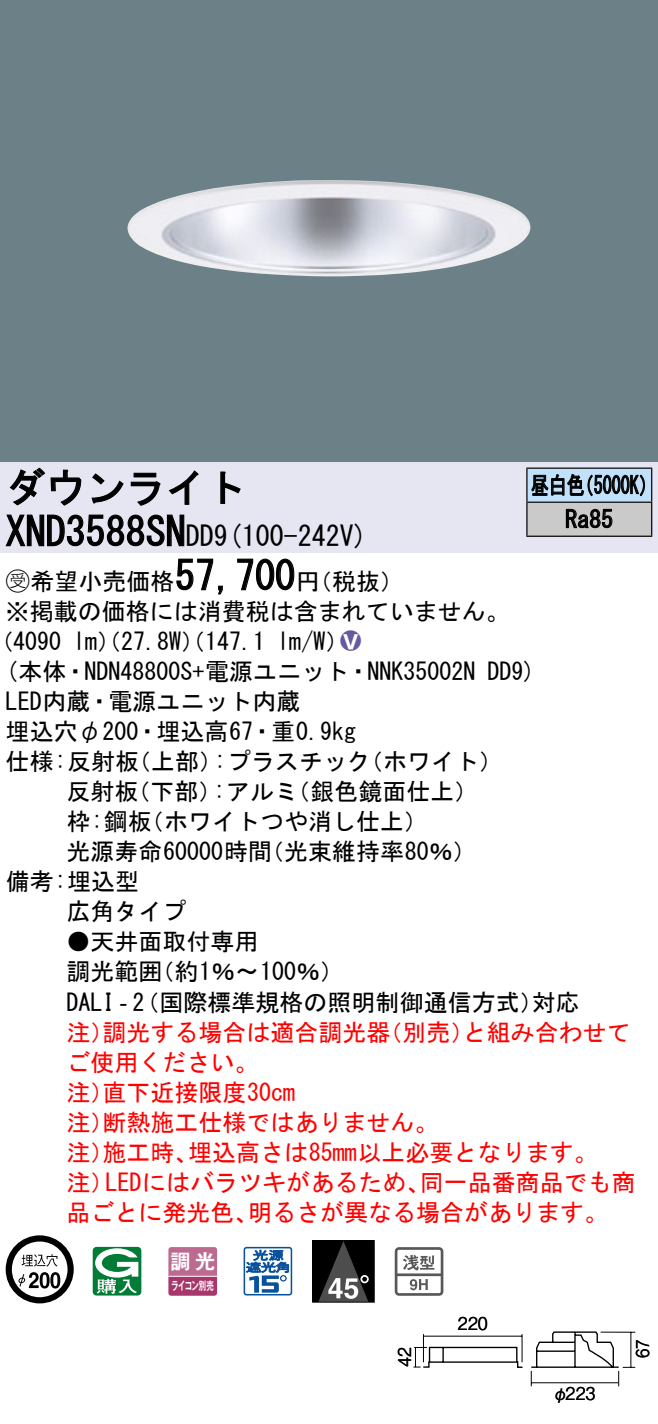
<style>
.page{position:relative;width:658px;height:1424px;background:#fff}
.page>*{position:absolute;margin:0;border:0;box-sizing:border-box;transform-origin:0 0}
.t1{font:40px "MS Gothic";color:#000}
.t2{font:28px "MS Gothic";color:#000}
.t3{font:24px/30.4px "MS Gothic";color:#000}
.t4{font:24px/30px "MS Gothic";color:#f00}
.t5{font:24px/34px "MS Gothic";color:#000;scale:.75 1}
.t6{font:24px "Ford Classification 1";color:#635aa0}
.t7{font:20px "Gothic MB101 Pro De Bold 90 pv RKSJ H";color:#fff}
.t8{font:17.6px "Gothic BBB Pro Medium 90 pv RKSJ H";color:#000;scale:.9 1}
.t9{font:17.6px "Gothic BBB Pro Medium 90 pv RKSJ H";color:#000;scale:.85 1}
.t10{font:11.6px "Gothic MB101 Pro De Bold 90 pv RKSJ H";letter-spacing:-.05em;color:#fff;scale:.65 1}
.s1{font-size:28px}
.s2{font-family:"Ford Classification 1"}
.s3{color:#fff}
</style>
<div class="page">
<div style="left:0;top:0;width:658px;height:462px;background:#6c8087"></div>
<img style="left:127px;top:180px;width:403px;height:96px">
<div style="left:0;top:462px;width:658px;height:90px;background:#e6e5f2"></div>
<svg style="left:9px;top:467px;width:73px;height:39px"></svg>
<svg style="left:91px;top:473px;width:33px;height:30px"></svg>
<svg style="left:130px;top:472px;width:30px;height:34px"></svg>
<svg style="left:168px;top:470px;width:30px;height:35px"></svg>
<svg style="left:220px;top:471px;width:21px;height:33px"></svg>
<svg style="left:5px;top:514px;width:180px;height:32px"></svg>
<svg style="left:176px;top:558px;width:47px;height:37px"></svg>
<svg style="left:237px;top:558px;width:58px;height:33px"></svg>
<svg style="left:6px;top:1235px;width:68px;height:68px"></svg>
<svg style="left:40px;top:1271px;width:10px;height:17px"></svg>
<svg style="left:50px;top:1271px;width:10px;height:17px"></svg>
<svg style="left:93px;top:1246px;width:48px;height:49px"></svg>
<svg style="left:168px;top:1247px;width:49px;height:48px;background:#b55a85"></svg>
<hr style="left:168px;top:1275px;width:49px;height:1px;background:#fff">
<svg style="left:243px;top:1246px;width:49px;height:49px"></svg>
<div style="left:312px;top:1239px;width:62px;height:63px;border:1px solid #000"></div>
<div style="left:312px;top:1240px;width:62px;height:61px;background:#000"></div>
<svg style="left:319px;top:1241px;width:49px;height:60px"></svg>
<svg style="left:395px;top:1247px;width:48px;height:48px"></svg>
<div style="left:527px;top:468px;width:124px;height:34px;background:#c1e1fa"></div>
<div style="left:527px;top:502px;width:124px;height:34px;background:#cacaca"></div>
<hr style="left:526px;top:467px;width:126px;height:2px;background:#000">
<hr style="left:526px;top:468px;width:1px;height:33px;background:#000">
<hr style="left:651px;top:468px;width:1px;height:33px;background:#000">
<hr style="left:526px;top:501px;width:126px;height:2px;background:#000">
<hr style="left:526px;top:502px;width:1px;height:33px;background:#000">
<hr style="left:651px;top:502px;width:1px;height:33px;background:#000">
<hr style="left:526px;top:535px;width:126px;height:2px;background:#000">
<svg style="left:531px;top:474px;width:114px;height:23px"></svg>
<svg style="left:565px;top:508px;width:47px;height:20px"></svg>
<svg style="left:530px;top:1331px;width:105px;height:55px"></svg>
<svg style="left:413px;top:1334px;width:110px;height:34px"></svg>
<h1 class="t1" style="left:6px;top:467px;width:242px">ダウンライト</h1>
<p class="t2" style="left:214px;top:522px;width:155px">(9 100-242 (V</p>
<h1 class="t1" style="left:6px;top:511px;width:210px">XND3588SN<span class="s1">DD</span></h1>
<h1 class="t1" style="left:175px;top:555px;width:121px">57,700</h1>
<p class="t3" style="left:6px;top:566px;width:505px"><span class="s2">B</span>希望小売価格<br>※掲載の価格には消費税は含まれていません。</p>
<p class="t6" style="left:340px;top:629px;width:22px">2<span class="s3">8</span></p>
<p class="t3" style="left:296px;top:566px;width:109px">（円税抜(</p>
<p class="t3" style="left:277px;top:626px;width:73px">l m (W/</p>
<p class="t3" style="left:-11px;top:626px;width:74px">（4090</p>
<p class="t3" style="left:73px;top:626px;width:193px">lm）（27.8 ）（W 147.1</p>
<p class="t5" style="left:565px;top:468px;width:65px;text-indent:-34px">昼白色<br>Ra85</p>
<p class="t5" style="left:575px;top:468px;width:109px">（5000 (K</p>
<p class="t3" style="left:6px;top:656px;width:471px">(本体・NDN48800 +S 電源ユニット・NNK35002N</p>
<p class="t3" style="left:6px;top:686px;width:296px">LED内蔵・電源ユニット内蔵</p>
<p class="t3" style="left:6px;top:716px;width:352px">埋込穴φ200・埋込高67・重0.9kg</p>
<p class="t3" style="left:359px;top:746px;width:145px">（ホワイト(</p>
<p class="t3" style="left:487px;top:656px;width:50px">DD (9</p>
<p class="t3" style="left:214px;top:746px;width:158px">:プラスチック</p>
<p class="t3" style="left:6px;top:746px;width:135px">仕様:反射板</p>
<p class="t3" style="left:127px;top:746px;width:97px">（上部）</p>
<p class="t3" style="left:66px;top:776px;width:73px">反射板</p>
<p class="t3" style="left:126px;top:776px;width:97px">（下部）</p>
<p class="t3" style="left:213px;top:776px;width:86px">:アルミ</p>
<p class="t3" style="left:286px;top:776px;width:193px">（銀色鏡面仕上(</p>
<p class="t3" style="left:66px;top:806px;width:87px">枠:鋼板</p>
<p class="t3" style="left:140px;top:806px;width:289px">（ホワイトつや消し仕上(</p>
<p class="t3" style="left:66px;top:836px;width:207px">光源寿命60000時間</p>
<p class="t3" style="left:6px;top:866px;width:135px">備考:埋込型</p>
<p class="t3" style="left:66px;top:896px;width:121px">広角タイプ</p>
<p class="t3" style="left:150px;top:926px;width:195px;text-indent:-84px">●天井面取付専用<br>（約1％〜100％(</p>
<p class="t3" style="left:260px;top:836px;width:218px">（光束維持率80％(</p>
<p class="t3" style="left:66px;top:956px;width:97px">調光範囲</p>
<p class="t3" style="left:66px;top:986px;width:478px">DALI‐（2 国際標準規格の照明制御通信方式）</p>
<p class="t4" style="left:462px;top:1016px;width:169px">と組み合わせて</p>
<p class="t3" style="left:531px;top:986px;width:49px">対応</p>
<p class="t4" style="left:102px;top:1016px;width:289px">調光する場合は適合調光器</p>
<p class="t4" style="left:378px;top:1016px;width:97px">（別売）</p>
<p class="t4" style="left:66px;top:1016px;width:49px">注）</p>
<p class="t4" style="left:66px;top:1046px;width:193px">ご使用ください。</p>
<p class="t4" style="left:102px;top:1076px;width:194px">直下近接限度30cm</p>
<p class="t4" style="left:102px;top:1076px;width:337px;text-indent:-36px">注）<br>断熱施工仕様ではありません。</p>
<p class="t4" style="left:66px;top:1106px;width:49px">注）</p>
<p class="t4" style="left:188px;top:1136px;width:411px">埋込高さは85mm以上必要となります。</p>
<p class="t4" style="left:102px;top:1136px;width:97px">施工時、</p>
<p class="t4" style="left:66px;top:1136px;width:49px">注）</p>
<p class="t4" style="left:66px;top:1166px;width:49px">注）</p>
<p class="t4" style="left:105px;top:1166px;width:326px">LEDにはバラツキがあるため、</p>
<p class="t4" style="left:420px;top:1166px;width:217px">同一品番商品でも商</p>
<p class="t4" style="left:66px;top:1196px;width:193px">品ごとに発光色、</p>
<p class="t4" style="left:248px;top:1196px;width:362px">明るさが異なる場合があります。</p>
<p class="t7" style="left:171px;top:1244px;width:46px">調光</p>
<p class="t10" style="left:171px;top:1275px;width:67px">ライコン別売</p>
<p class="t8" style="left:390px;top:1366px;width:24px;rotate:-90deg">42</p>
<p class="t8" style="left:458px;top:1309px;width:35px">220</p>
<p class="t8" style="left:565px;top:1379px;width:35px">223</p>
<p class="t8" style="left:552px;top:1379px;width:19px">φ</p>
<p class="t9" style="left:628px;top:1357px;width:23px;rotate:-90deg">67</p>
</div>
